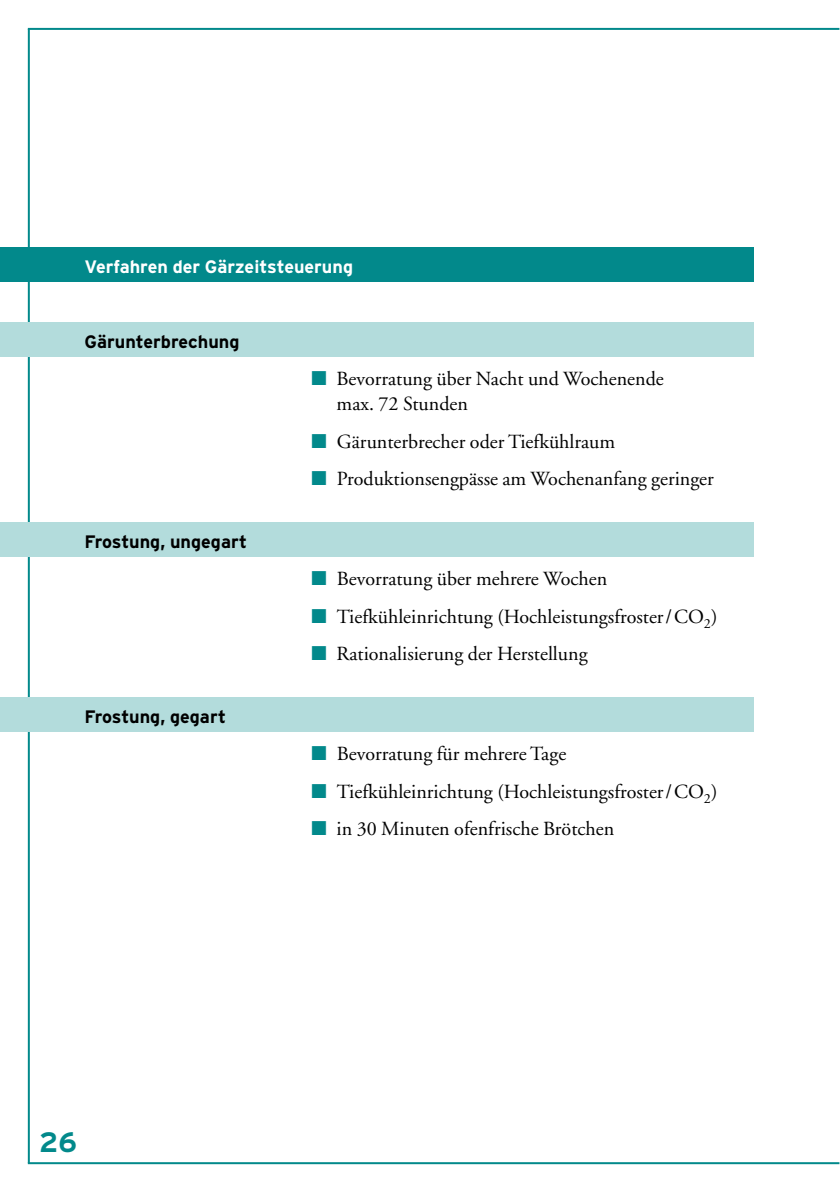
<style>
.page{position:relative;width:840px;height:1191px;background:#fff}
.page>*{position:absolute;margin:0;border:0;box-sizing:border-box;transform-origin:0 0}
.t1{font:700 28px "Interstate";color:#02898b}
.t2{font:20px/25px "Adobe Garamond";color:#000}
.t3{font:700 18px "Interstate";color:#000}
.t4{font:700 18px "Interstate";color:#fff}
.s1{color:#02898b}
</style>
<div class="page">
<hr style="left:28px;top:28px;width:811px;height:2px;background:#02898b">
<hr style="left:28px;top:1162px;width:811px;height:2px;background:#02898b">
<hr style="left:28px;top:29px;width:2px;height:1134px;background:#02898b">
<div style="left:0;top:247px;width:753px;height:34px;background:#02898b"></div>
<div style="left:0;top:322px;width:753px;height:34px;background:#b3dcdc"></div>
<div style="left:0;top:523px;width:753px;height:34px;background:#b3dcdc"></div>
<div style="left:0;top:698px;width:753px;height:34px;background:#b3dcdc"></div>
<p class="t4" style="left:85px;top:259px;width:270px">Verfahren der Gärzeitsteuerung</p>
<p class="t3" style="left:85px;top:334px;width:156px">Gärunterbrechung</p>
<p class="t3" style="left:85px;top:534px;width:164px">Frostung, ungegart</p>
<p class="t3" style="left:85px;top:709px;width:143px">Frostung, gegart</p>
<p class="t2" style="left:336px;top:368px;width:328px;text-indent:-25px"><span class="s1">■</span> Bevorratung über Nacht und Wochenende max. 72 Stunden</p>
<p class="t2" style="left:311px;top:431px;width:305px"><span class="s1">■</span> Gärunterbrecher oder Tiefkühlraum</p>
<p class="t2" style="left:311px;top:468px;width:403px"><span class="s1">■</span> Produktionsengpässe am Wochenanfang geringer</p>
<p class="t2" style="left:311px;top:568px;width:297px"><span class="s1">■</span> Bevorratung über mehrere Wochen</p>
<p class="t2" style="left:311px;top:606px;width:407px"><span class="s1">■</span> Tiefkühleinrichtung (Hochleistungsfroster/CO<sub>2</sub>)</p>
<p class="t2" style="left:311px;top:643px;width:277px"><span class="s1">■</span> Rationalisierung der Herstellung</p>
<p class="t2" style="left:311px;top:743px;width:256px"><span class="s1">■</span> Bevorratung für mehrere Tage</p>
<p class="t2" style="left:311px;top:781px;width:407px"><span class="s1">■</span> Tiefkühleinrichtung (Hochleistungsfroster/CO<sub>2</sub>)</p>
<p class="t2" style="left:311px;top:818px;width:304px"><span class="s1">■</span> in 30 Minuten ofenfrische Brötchen</p>
<h1 class="t1" style="left:39px;top:1131px;width:39px">26</h1>
</div>
